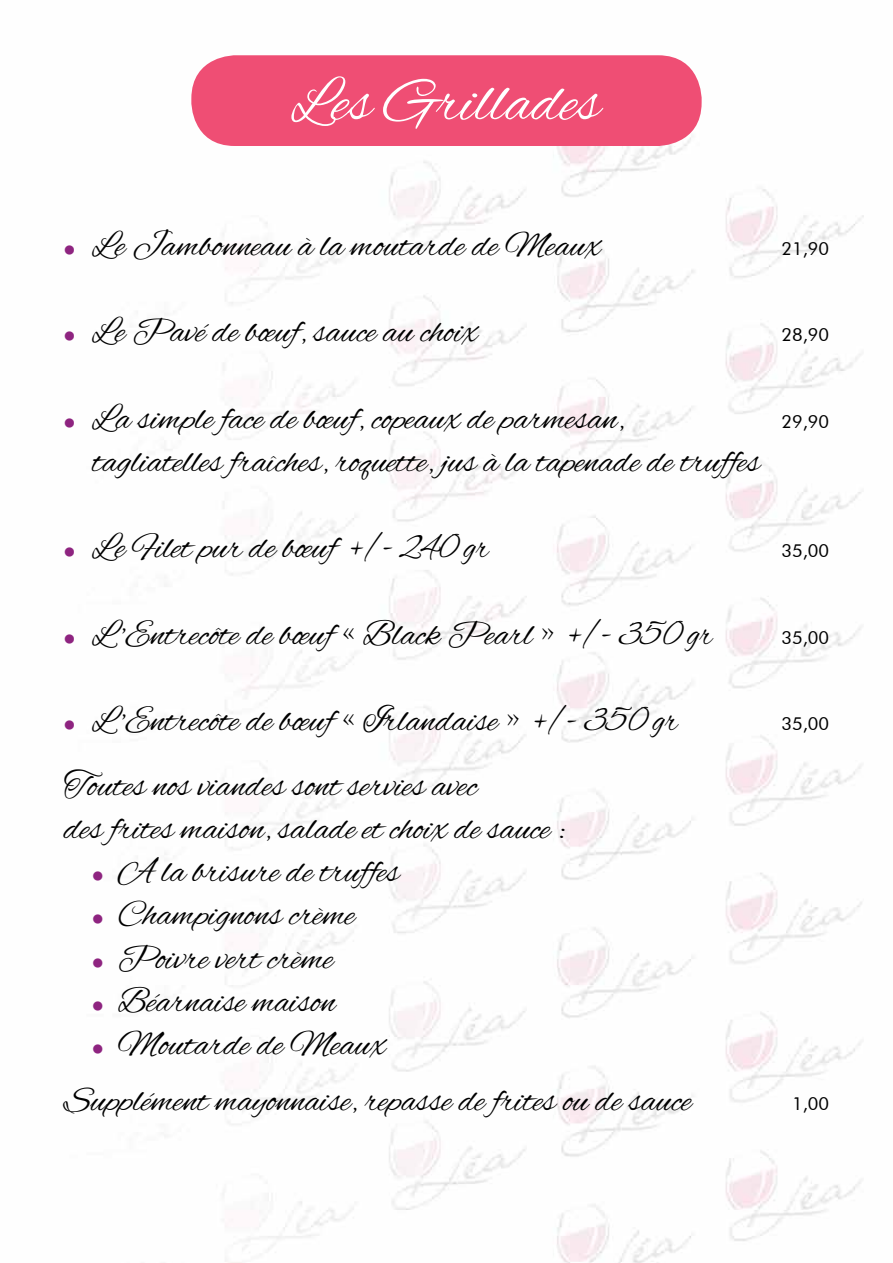
<style>
.page{position:relative;width:893px;height:1263px;background:#fff}
.page>*{position:absolute;margin:0;border:0;box-sizing:border-box;transform-origin:0 0}
.t1{font:63px "Alex Brush";color:#fff}
.t2{font:36px/43.2px "Alex Brush";color:#000}
.t3{font:18px "Futura BT";color:#000}
.s1{font-size:21.15px;color:#8e2480}
</style>
<div class="page">
<img style="left:164px;top:55px;width:700px;height:1208px">
<div style="left:191px;top:55px;width:511px;height:91px;background:#ef4e74;border-radius:44px"></div>
<h1 class="t1" style="left:291px;top:67px;width:310px">Les Grillades</h1>
<p class="t2" style="left:64px;top:226px;width:539px"><span class="s1">•</span> Le Jambonneau à la moutarde de Meaux</p>
<p class="t3" style="left:781px;top:237px;width:49px">21,90</p>
<p class="t2" style="left:64px;top:312px;width:416px"><span class="s1">•</span> Le Pavé de bœuf, sauce au choix</p>
<p class="t3" style="left:781px;top:324px;width:49px">28,90</p>
<p class="t2" style="left:64px;top:399px;width:562px"><span class="s1">•</span> La simple face de bœuf, copeaux de parmesan,</p>
<p class="t3" style="left:781px;top:410px;width:49px">29,90</p>
<p class="t2" style="left:92px;top:442px;width:669px">tagliatelles fraîches, roquette, jus à la tapenade de truffes</p>
<p class="t2" style="left:64px;top:528px;width:426px"><span class="s1">•</span> Le Filet pur de bœuf +/- 240 gr</p>
<p class="t2" style="left:64px;top:615px;width:650px"><span class="s1">•</span> L’Entrecôte de bœuf « Black Pearl » +/- 350 gr</p>
<p class="t2" style="left:64px;top:701px;width:615px"><span class="s1">•</span> L’Entrecôte de bœuf « Irlandaise » +/- 350 gr</p>
<p class="t2" style="left:64px;top:766px;width:503px">Toutes nos viandes sont servies avec<br>des frites maison, salade et choix de sauce :</p>
<p class="t2" style="left:92px;top:852px;width:309px"><span class="s1">•</span> A la brisure de truffes</p>
<p class="t2" style="left:92px;top:896px;width:264px"><span class="s1">•</span> Champignons crème</p>
<p class="t2" style="left:92px;top:939px;width:242px"><span class="s1">•</span> Poivre vert crème</p>
<p class="t2" style="left:92px;top:982px;width:245px"><span class="s1">•</span> Béarnaise maison</p>
<p class="t2" style="left:64px;top:1019px;width:629px;line-height:55.9px;text-indent:29px"><span class="s1">•</span> Moutarde de Meaux<br>Supplément mayonnaise, repasse de frites ou de sauce</p>
<p class="t3" style="left:781px;top:540px;width:49px">35,00</p>
<p class="t3" style="left:781px;top:626px;width:49px">35,00</p>
<p class="t3" style="left:781px;top:713px;width:49px">35,00</p>
<p class="t3" style="left:792px;top:1093px;width:39px">1,00</p>
</div>
